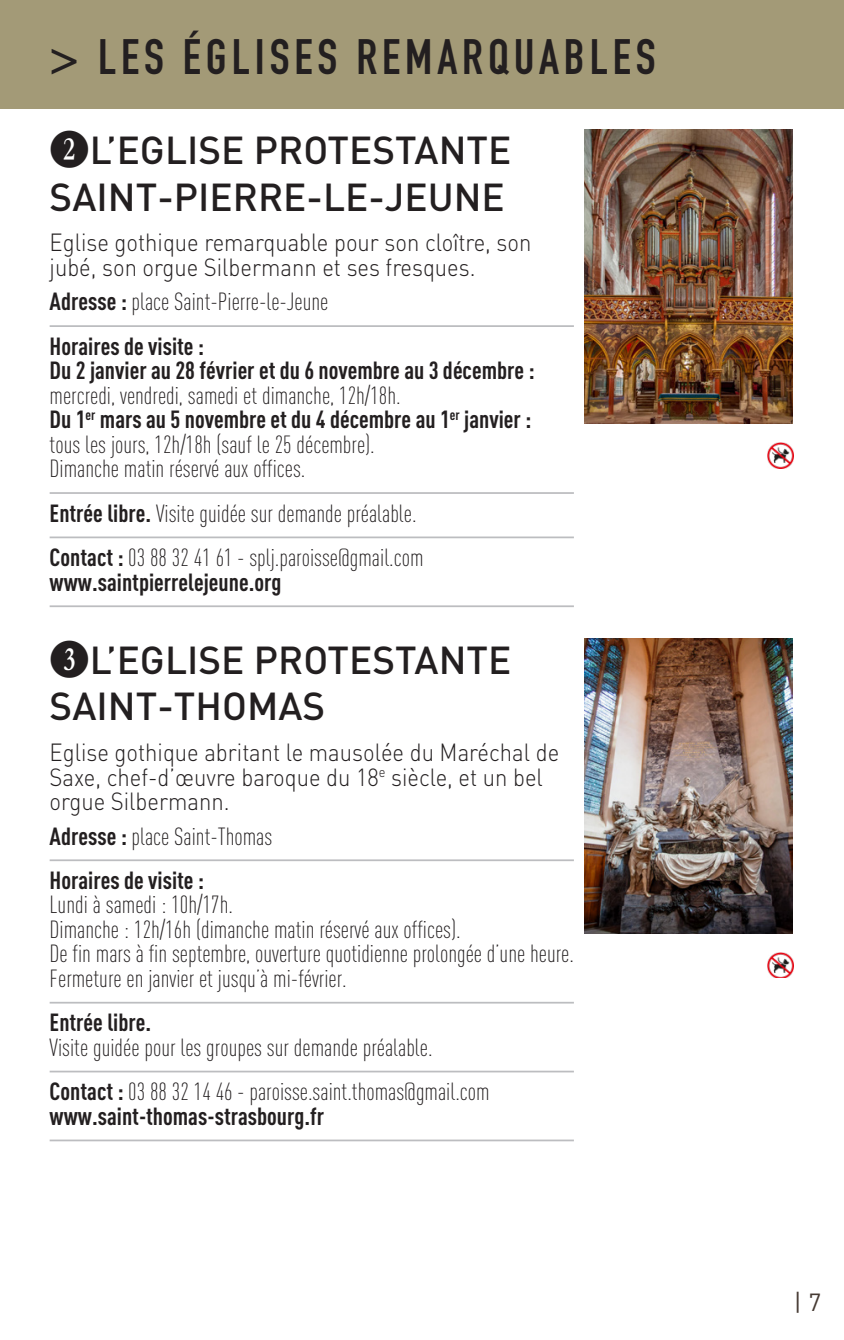
<style>
.page{position:relative;width:844px;height:1340px;background:#fff}
.page>*{position:absolute;margin:0;border:0;box-sizing:border-box;transform-origin:0 0}
.t1{font:49px "DIN Engschrift Std";letter-spacing:.1em;color:#231f20}
.Titre_fiche{font:500 38.5px/46.2px "DIN";color:#231f20}
.paragraphe_avec_file{font:300 24.5px/24.5px "DIN Cond";color:#231f20}
.accroche{font:300 24.5px/24.5px "DIN";color:#231f20;scale:.9 1}
.paragraphe_avec_file-2{font:700 24.5px/24.5px "DIN Cond";color:#231f20}
.t2{font:24.5px "DIN";color:#463a33}
.s1{font-family:"Numberpile";font-weight:400;font-size:35px}
.s2{font-family:"Calibri"}
.s3{font-weight:700}
.s4{font-weight:300}
</style>
<div class="page">
<div style="left:0;top:0;width:843px;height:109px;background:#a39a77"></div>
<img style="left:584px;top:638px;width:208px;height:295px">
<img style="left:767px;top:952px;width:26px;height:25px">
<img style="left:584px;top:129px;width:208px;height:295px">
<img style="left:767px;top:442px;width:26px;height:26px">
<hr style="left:50px;top:325px;width:523px;height:2px;background:#bcbdc0">
<hr style="left:50px;top:492px;width:523px;height:2px;background:#bcbdc0">
<hr style="left:50px;top:536px;width:523px;height:2px;background:#bcbdc0">
<hr style="left:50px;top:605px;width:523px;height:2px;background:#bcbdc0">
<hr style="left:50px;top:859px;width:523px;height:2px;background:#bcbdc0">
<hr style="left:50px;top:1001px;width:523px;height:2px;background:#bcbdc0">
<hr style="left:50px;top:1070px;width:523px;height:2px;background:#bcbdc0">
<hr style="left:50px;top:1139px;width:523px;height:2px;background:#bcbdc0">
<p class="t1" style="left:50px;top:28px;width:607px">&gt; LES ÉGLISES REMARQUABLES</p>
<p class="Titre_fiche" style="left:50px;top:126px;width:463px"><span class="s1">C</span>L’EGLISE PROTESTANTE<br>SAINT-PIERRE-LE-JEUNE</p>
<p class="accroche" style="left:50px;top:230px;width:536px">Eglise gothique remarquable pour son clo<span class="s2">î</span>tre, son jubé, son orgue Silbermann et ses fresques.</p>
<p class="paragraphe_avec_file" style="left:50px;top:289px;width:280px"><span class="s3">Adresse :</span> place Saint-Pierre-le-Jeune</p>
<p class="paragraphe_avec_file" style="left:50px;top:334px;width:486px"><span class="s3">Horaires de visite :<br>Du 2 janvier au 28 février et du 6 novembre au 3 décembre : </span>mercredi, vendredi, samedi et dimanche, 12h/18h.<br><span class="s3">Du 1</span><sup>er</sup> <span class="s3">mars au 5 novembre et du 4 décembre au 1</span><sup>er</sup> <span class="s3">janvier : </span>tous les jours, 12h/18h (sauf le 25 décembre).<br>Dimanche matin réservé aux offices.</p>
<p class="paragraphe_avec_file" style="left:50px;top:500px;width:368px"><span class="s3">Entrée libre.</span> Visite guidée sur demande préalable.</p>
<p class="paragraphe_avec_file-2" style="left:50px;top:544px;width:375px">Contact : <span class="s4">03 88 32 41 61 - splj.paroisse@gmail.com </span>www.saintpierrelejeune.org</p>
<p class="Titre_fiche" style="left:50px;top:635px;width:463px"><span class="s1">D</span>L’EGLISE PROTESTANTE<br>SAINT-THOMAS</p>
<p class="accroche" style="left:50px;top:739px;width:567px">Eglise gothique abritant le mausolée du Maréchal de<br>Saxe, chef-d’œuvre baroque du 18<sup>e</sup> siècle, et un bel orgue Silbermann.</p>
<p class="paragraphe_avec_file" style="left:50px;top:823px;width:224px"><span class="s3">Adresse :</span> place Saint-Thomas</p>
<p class="paragraphe_avec_file" style="left:50px;top:868px;width:525px"><span class="s3">Horaires de visite :<br></span>Lundi à samedi : 10h/17h.<br>Dimanche : 12h/16h (dimanche matin réservé aux offices).<br>De fin mars à fin septembre, ouverture quotidienne prolongée d’une heure.<br>Fermeture en janvier et jusqu’à mi-février.</p>
<p class="paragraphe_avec_file" style="left:50px;top:1010px;width:384px"><span class="s3">Entrée libre.<br></span>Visite guidée pour les groupes sur demande préalable.</p>
<p class="paragraphe_avec_file" style="left:50px;top:1079px;width:441px"><span class="s3">Contact :</span> 03 88 32 14 46 - paroisse.saint.thomas@gmail.com <span class="s3">www.saint-thomas-strasbourg.fr</span></p>
<p class="t2" style="left:793px;top:1286px;width:29px">| 7</p>
</div>
